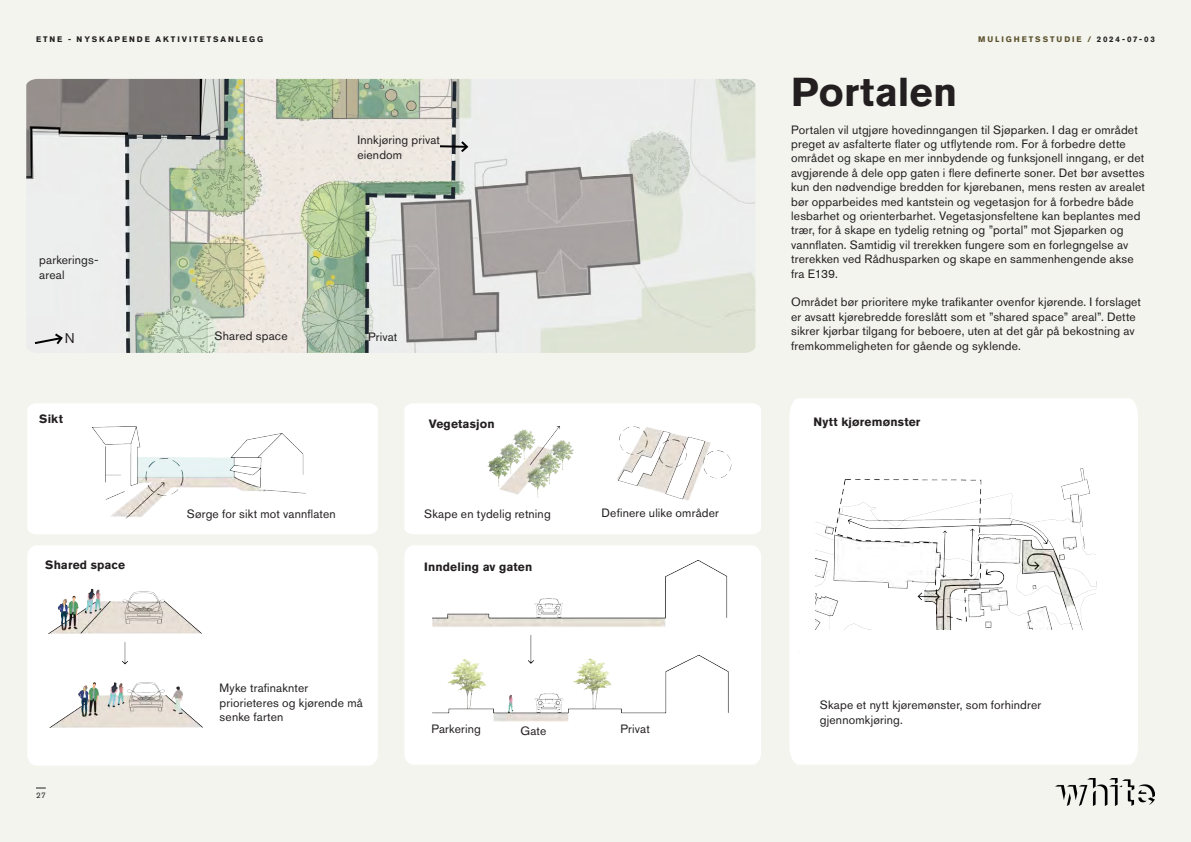
<style>
.page{position:relative;width:1191px;height:842px;background:#f3f4ee}
.page>*{position:absolute;margin:0;border:0;box-sizing:border-box;transform-origin:0 0}
.body{font:700 40px "Akzidenz Grotesk Std";letter-spacing:.005em;color:#231f20}
.body-2{font:14px "Akzidenz Grotesk Std";color:#231f20}
.body-3{font:12px/14.4px "Akzidenz Grotesk Std";letter-spacing:.015em;color:#231f20}
.body-4{font:700 12px "Akzidenz Grotesk Std";letter-spacing:.015em;color:#231f20}
.t1{font:700 8px "Akzidenz Grotesk Std";letter-spacing:.24em;color:#231f20}
.t2{font:700 8px "Akzidenz Grotesk Std";letter-spacing:.24em;color:#5b512d}
.t3{font:8px "Akzidenz Grotesk Std";color:#231f20}
.s1{color:#231f20}
</style>
<div class="page">
<svg style="left:26px;top:78px;width:730px;height:275px"></svg>
<svg style="left:33px;top:332px;width:31px;height:14px"></svg>
<svg style="left:438px;top:139px;width:32px;height:15px"></svg>
<div style="left:404px;top:403px;width:357px;height:131px;background:#fff"></div>
<div style="left:790px;top:401px;width:348px;height:364px;background:#fff"></div>
<div style="left:27px;top:403px;width:351px;height:131px;background:#fff"></div>
<div style="left:404px;top:545px;width:357px;height:220px;background:#fff"></div>
<div style="left:27px;top:545px;width:351px;height:221px;background:#fff"></div>
<img style="left:57px;top:417px;width:261px;height:133px">
<img style="left:27px;top:576px;width:196px;height:170px">
<img style="left:440px;top:412px;width:139px;height:99px">
<img style="left:605px;top:414px;width:127px;height:100px">
<img style="left:413px;top:555px;width:336px;height:171px">
<svg style="left:790px;top:398px;width:343px;height:269px;background:#f9f9f9"></svg>
<img style="left:1055px;top:778px;width:100px;height:28px">
<p class="t1" style="left:36px;top:35px;width:228px">ETNE - NYSKAPENDE AKTIVITETSANLEGG</p>
<p class="t2" style="left:978px;top:35px;width:178px">MULIGHETSSTUDIE / <span class="s1">2024-07-03</span></p>
<p class="body-3" style="left:39px;top:253px;width:61px">parkerings-</p>
<p class="body-3" style="left:39px;top:267px;width:27px">areal</p>
<p class="body-2" style="left:65px;top:330px;width:11px">N</p>
<p class="body-4" style="left:39px;top:412px;width:25px">Sikt</p>
<p class="body-3" style="left:215px;top:329px;width:74px">Shared space</p>
<p class="body-3" style="left:357px;top:133px;width:84px">Innkjøring privat eiendom</p>
<p class="body-3" style="left:368px;top:329px;width:31px">Privat</p>
<p class="body-4" style="left:429px;top:417px;width:67px">Vegetasjon</p>
<p class="body-3" style="left:187px;top:507px;width:150px">Sørge for sikt mot vannflaten</p>
<p class="body-3" style="left:424px;top:507px;width:128px">Skape en tydelig retning</p>
<p class="body-3" style="left:601px;top:506px;width:119px">Definere ulike områder</p>
<p class="body-4" style="left:45px;top:558px;width:81px">Shared space</p>
<p class="body-4" style="left:424px;top:560px;width:109px">Inndeling av gaten</p>
<p class="t3" style="left:36px;top:790px;width:11px">27</p>
<p class="body-3" style="left:220px;top:681px;width:90px">Myke trafinaknter</p>
<p class="body-3" style="left:220px;top:695px;width:145px">priorieteres og kjørende må senke farten</p>
<p class="body-3" style="left:431px;top:721px;width:51px">Parkering</p>
<p class="body-3" style="left:520px;top:723px;width:27px">Gate</p>
<p class="body-3" style="left:620px;top:722px;width:31px">Privat</p>
<p class="body" style="left:791px;top:69px;width:168px">Portalen</p>
<p class="body-3" style="left:791px;top:122px;width:355px">Portalen vil utgjøre hovedinngangen til Sjøparken. I dag er området preget av asfalterte flater og utflytende rom. For å forbedre dette området og skape en mer innbydende og funksjonell inngang, er det avgjørende å dele opp gaten i flere definerte soner. Det bør avsettes kun den nødvendige bredden for kjørebanen, mens resten av arealet bør opparbeides med kantstein og vegetasjon for å forbedre både lesbarhet og orienterbarhet. Vegetasjonsfeltene kan beplantes med trær, for å skape en tydelig retning og ”portal” mot Sjøparken og vannflaten. Samtidig vil trerekken fungere som en forlegngelse av trerekken ved Rådhusparken og skape en sammenhengende akse fra E139.</p>
<p class="body-3" style="left:791px;top:295px;width:351px">Området bør prioritere myke trafikanter ovenfor kjørende. I forslaget er avsatt kjørebredde foreslått som et ”shared space” areal”. Dette sikrer kjørbar tilgang for beboere, uten at det går på bekostning av fremkommeligheten for gående og syklende.</p>
<p class="body-4" style="left:813px;top:415px;width:108px">Nytt kjøremønster</p>
<p class="body-3" style="left:820px;top:698px;width:223px">Skape et nytt kjøremønster, som forhindrer gjennomkjøring.</p>
</div>
